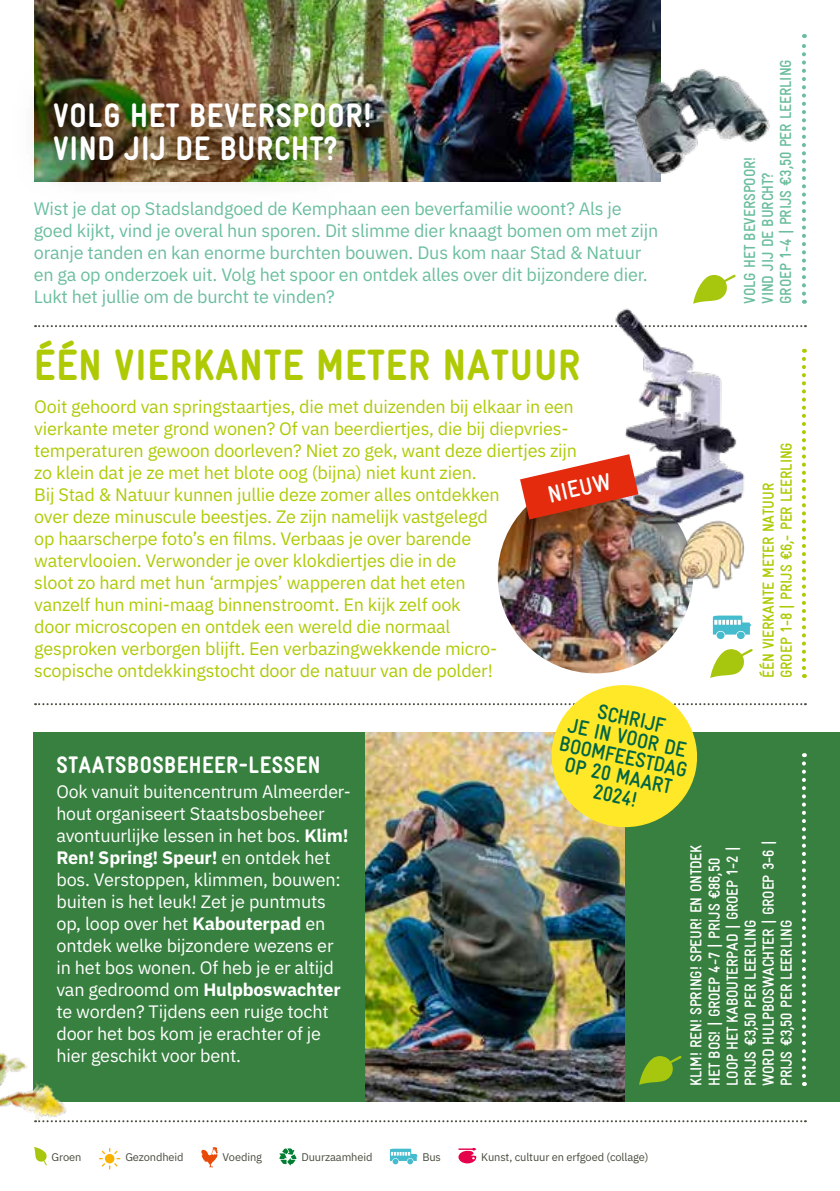
<style>
.page{position:relative;width:840px;height:1191px;background:#fff}
.page>*{position:absolute;margin:0;border:0;box-sizing:border-box;transform-origin:0 0}
.t1{font:900 44px "Gravur Condensed";letter-spacing:.02em;color:#afca05}
.t2{font:900 34px/33px "Gravur Condensed";letter-spacing:.02em;color:#fff}
.t3{font:900 24px "Gravur Condensed";letter-spacing:.02em;color:#fff}
.t4{font:700 24px "Gravur Condensed";color:#fff}
.t5{font:700 21.4px/19.6px "Gravur Condensed";color:#006545;text-align:center}
.t6{font:18px/22px "IBM Plex Sans";letter-spacing:-.01em;color:#afca05}
.t7{font:18px/22px "IBM Plex Sans";letter-spacing:-.01em;color:#fff}
.t8{font:18px/22px "IBM Plex Sans";letter-spacing:-.01em;color:#6bbe9d}
.t9{font:700 16px/18px "Gravur Condensed";letter-spacing:-.01em;color:#fff}
.t10{font:700 16px/18px "Gravur Condensed";letter-spacing:-.01em;color:#6bbe9d}
.t11{font:700 16px/18px "Gravur Condensed";letter-spacing:-.01em;color:#afca05}
.t12{font:11px "IBM Plex Sans";letter-spacing:-.01em;color:#464b3d}
.s1{font-weight:700}
</style>
<div class="page">
<svg style="left:156px;top:1120px;width:649px;height:2px"></svg>
<div style="left:34px;top:732px;width:805px;height:370px;background:#37803f"></div>
<svg style="left:35px;top:325px;width:770px;height:2px"></svg>
<svg style="left:802px;top:34px;width:3px;height:260px"></svg>
<svg style="left:201px;top:1147px;width:17px;height:20px"></svg>
<svg style="left:279px;top:1148px;width:17px;height:17px"></svg>
<svg style="left:389px;top:1148px;width:28px;height:16px"></svg>
<svg style="left:458px;top:1147px;width:18px;height:16px"></svg>
<svg style="left:693px;top:274px;width:42px;height:30px"></svg>
<img style="left:365px;top:1086px;width:259px;height:16px">
<img style="left:34px;top:0;width:626px;height:181px">
<div style="left:12px;top:60px;width:400px;height:143px;background:#1a1a18;opacity:.75"></div>
<img style="left:608px;top:60px;width:162px;height:120px">
<img style="left:0;top:1024px;width:154px;height:146px">
<img style="left:571px;top:308px;width:215px;height:41px">
<img style="left:35px;top:349px;width:770px;height:737px">
<h2 class="t2" style="left:53px;top:99px;width:320px">VOLG HET BEVERSPOOR!<br>VIND JIJ DE BURCHT?</h2>
<p class="t8" style="left:34px;top:196px;width:625px">Wist je dat op Stadslandgoed de Kemphaan een beverfamilie woont? Als je goed kijkt, vind je overal hun sporen. Dit slimme dier knaagt bomen om met zijn oranje tanden en kan enorme burchten bouwen. Dus kom naar Stad &amp; Natuur en ga op onderzoek uit. Volg het spoor en ontdek alles over dit bijzondere dier.<br>Lukt het jullie om de burcht te vinden?</p>
<h1 class="t1" style="left:34px;top:340px;width:547px">ÉÉN VIERKANTE METER NATUUR</h1>
<p class="t6" style="left:34px;top:394px;width:544px">Ooit gehoord van springstaartjes, die met duizenden bij elkaar in een vierkante meter grond wonen? Of van beerdiertjes, die bij diepvries&shy;temperaturen gewoon doorleven? Niet zo gek, want deze diertjes zijn zo klein dat je ze met het blote oog (bijna) niet kunt zien.<br>Bij Stad &amp; Natuur kunnen jullie deze zomer alles ontdekken<br>over deze minuscule beestjes. Ze zijn namelijk vastgelegd<br>op haarscherpe foto’s en films. Verbaas je over barende watervlooien. Verwonder je over klokdiertjes die in de<br>sloot zo hard met hun ‘armpjes’ wapperen dat het eten<br>vanzelf hun mini-maag binnenstroomt. En kijk zelf ook<br>door microscopen en ontdek een wereld die normaal<br>gesproken verborgen blijft. Een verbazingwekkende micro&shy;scopische ontdekkingstocht door de natuur van de polder!</p>
<h3 class="t4" style="left:545px;top:482px;width:65px;rotate:-13deg">NIEUW</h3>
<p class="t10" style="left:740px;top:304px;width:246px;rotate:-90deg">VOLG HET BEVERSPOOR!<br>VIND JIJ DE BURCHT?<br>GROEP 1-4 | PRIJS €3,50 PER LEERLING</p>
<p class="t11" style="left:758px;top:678px;width:237px;rotate:-90deg">ÉÉN VIERKANTE METER NATUUR<br>GROEP 1-8 | PRIJS €6,- PER LEERLING</p>
<h3 class="t3" style="left:56px;top:751px;width:265px">STAATSBOSBEHEER-LESSEN</h3>
<p class="t7" style="left:56px;top:779px;width:296px">Ook vanuit buitencentrum Almeerder&shy;hout organiseert Staatsbosbeheer avontuurlijke lessen in het bos. <span class="s1">Klim!<br>Ren! Spring! Speur!</span> en ontdek het bos. Verstoppen, klimmen, bouwen: buiten is het leuk! Zet je puntmuts op, loop over het <span class="s1">Kabouterpad</span> en ontdek welke bijzondere wezens er in het bos wonen. Of heb je er altijd van gedroomd om <span class="s1">Hulpboswachter </span>te worden? Tijdens een ruige tocht door het bos kom je erachter of je hier geschikt voor bent.</p>
<p class="t5" style="left:569px;top:695px;width:132px;rotate:12deg">SCHRIJF<br>JE IN VOOR DE<br>BOOMFEESTDAG<br>OP 20 MAART<br>2024!</p>
<p class="t9" style="left:686px;top:1086px;width:246px;rotate:-90deg">KLIM! REN! SPRING! SPEUR! EN ONTDEK<br>HET BOS! | GROEP 4-7 | PRIJS €86,50<br>LOOP HET KABOUTERPAD | GROEP 1-2 |<br>PRIJS €3,50 PER LEERLING<br>WORD HULPBOSWACHTER | GROEP 3-6 |<br>PRIJS €3,50 PER LEERLING</p>
<p class="t12" style="left:52px;top:1149px;width:31px">Groen</p>
<p class="t12" style="left:125px;top:1149px;width:60px">Gezondheid</p>
<p class="t12" style="left:222px;top:1149px;width:41px">Voeding</p>
<p class="t12" style="left:301px;top:1149px;width:73px">Duurzaamheid</p>
<p class="t12" style="left:422px;top:1149px;width:20px">Bus</p>
<p class="t12" style="left:481px;top:1149px;width:169px">Kunst, cultuur en erfgoed (collage)</p>
</div>
